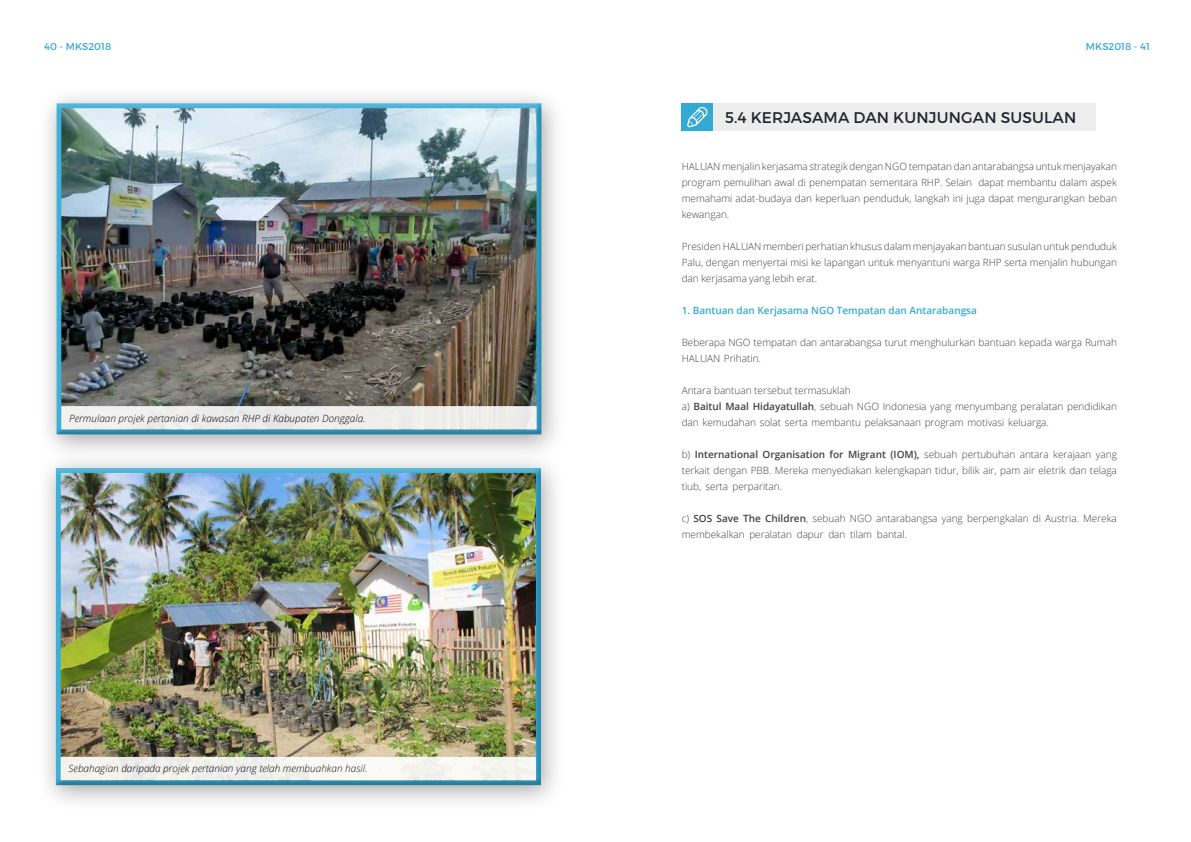
<style>
.page{position:relative;width:1191px;height:842px;background:#fff}
.page>*{position:absolute;margin:0;border:0;box-sizing:border-box;transform-origin:0 0}
.t1{font:15.4px "Montserrat";letter-spacing:.01em;color:#1c2630}
.t2{font:300 10px/16px "Open Sans";color:#414042;text-align:justify}
.t3{font:italic 300 10px "Open Sans";color:#000}
.t4{font:600 10px "Open Sans";color:#34a9d3}
.t5{font:9.9px "Montserrat";color:#34a9d3}
.s1{font-weight:600}
</style>
<div class="page">
<div style="left:37px;top:86px;width:529px;height:376px;background:#000;opacity:.35"></div>
<div style="left:56px;top:103px;width:486px;height:332px;background:#000;opacity:.25"></div>
<div style="left:36px;top:450px;width:530px;height:363px;background:#000;opacity:.35"></div>
<div style="left:55px;top:468px;width:486px;height:318px;background:#000;opacity:.25"></div>
<div style="left:63px;top:759px;width:470px;height:19px;background:#f4f4ef"></div>
<div style="left:61px;top:757px;width:475px;height:23px;border:5px solid #fff"></div>
<div style="left:64px;top:409px;width:470px;height:18px;background:#eeeeec"></div>
<div style="left:61px;top:406px;width:475px;height:23px;border:5px solid #fff"></div>
<div style="left:713px;top:103px;width:382px;height:28px;background:#ededed"></div>
<div style="left:681px;top:103px;width:32px;height:28px;background:#34a9d3"></div>
<svg style="left:687px;top:107px;width:21px;height:20px"></svg>
<p class="t5" style="left:44px;top:41px;width:69px">40 - MKS2018</p>
<p class="t5" style="left:1085px;top:41px;width:66px">MKS2018 - 41</p>
<p class="t3" style="left:69px;top:411px;width:298px">Permulaan projek pertanian di kawasan RHP di Kabupaten Donggala.</p>
<p class="t3" style="left:68px;top:762px;width:300px">Sebahagian daripada projek pertanian yang telah membuahkan hasil.</p>
<h1 class="t1" style="left:725px;top:108px;width:353px">5.4 KERJASAMA DAN KUNJUNGAN SUSULAN</h1>
<p class="t2" style="left:681px;top:158px;width:437px">HALUAN menjalin kerjasama strategik dengan NGO tempatan dan antarabangsa untuk menjayakan program pemulihan awal di penempatan sementara RHP. Selain dapat membantu dalam aspek memahami adat-budaya dan keperluan penduduk, langkah ini juga dapat mengurangkan beban kewangan.</p>
<p class="t2" style="left:681px;top:238px;width:437px">Presiden HALUAN memberi perhatian khusus dalam menjayakan bantuan susulan untuk penduduk Palu, dengan menyertai misi ke lapangan untuk menyantuni warga RHP serta menjalin hubungan dan kerjasama yang lebih erat.</p>
<p class="t4" style="left:681px;top:304px;width:297px">1. Bantuan dan Kerjasama NGO Tempatan dan Antarabangsa</p>
<p class="t2" style="left:681px;top:334px;width:437px">Beberapa NGO tempatan dan antarabangsa turut menghulurkan bantuan kepada warga Rumah<br>HALUAN Prihatin.</p>
<p class="t2" style="left:681px;top:382px;width:437px;text-align:left">Antara bantuan tersebut termasuklah<br>a) <span class="s1">Baitul Maal Hidayatullah</span>, sebuah NGO Indonesia yang menyumbang peralatan pendidikan dan kemudahan solat serta membantu pelaksanaan program motivasi keluarga.</p>
<p class="t2" style="left:681px;top:446px;width:437px">b) <span class="s1">International Organisation for Migrant (IOM),</span> sebuah pertubuhan antara kerajaan yang terkait dengan PBB. Mereka menyediakan kelengkapan tidur, bilik air, pam air eletrik dan telaga tiub, serta perparitan.</p>
<p class="t2" style="left:681px;top:510px;width:437px">c) <span class="s1">SOS Save The Children</span>, sebuah NGO antarabangsa yang berpengkalan di Austria. Mereka membekalkan peralatan dapur dan tilam bantal.</p>
</div>
